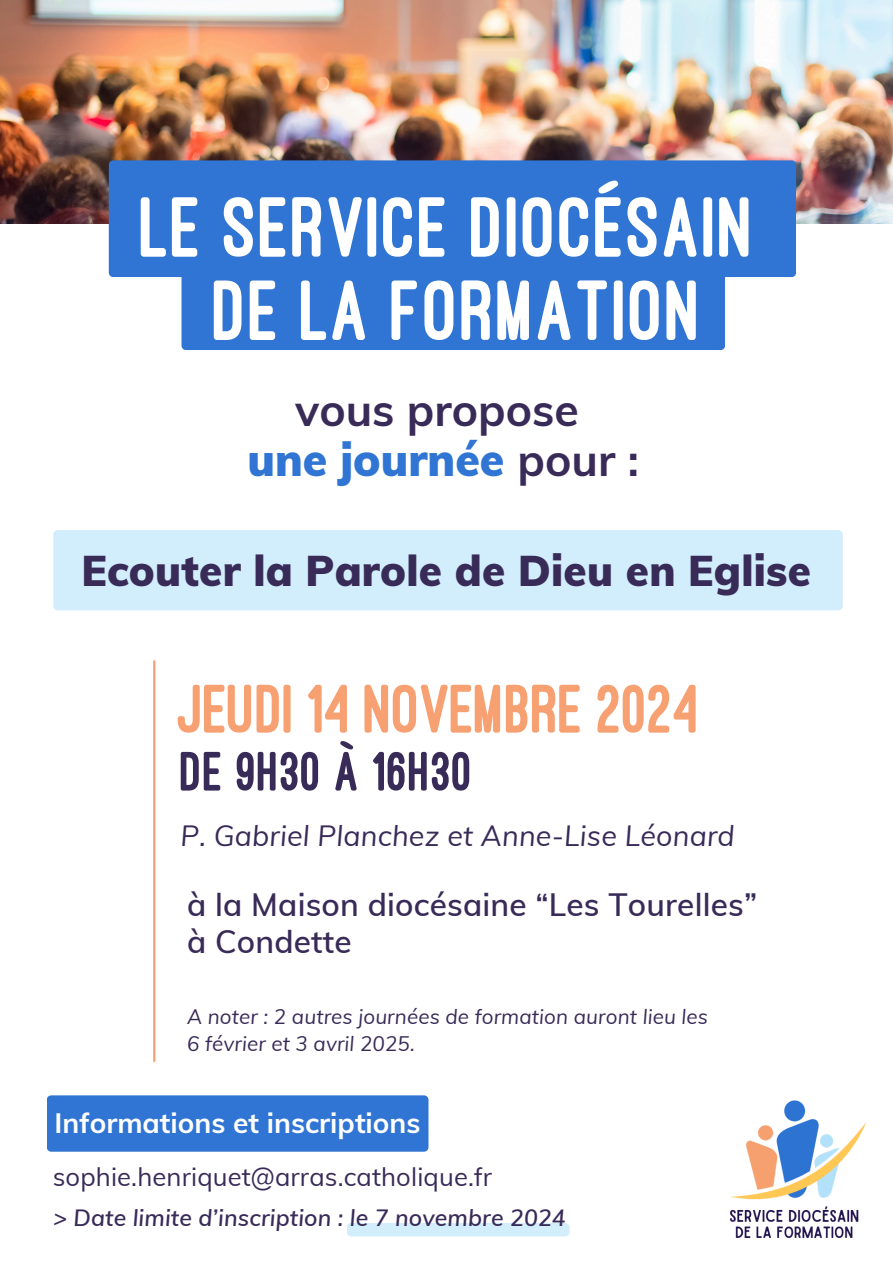
<style>
.page{position:relative;width:893px;height:1263px;background:#fff}
.page>*{position:absolute;margin:0;border:0;box-sizing:border-box;transform-origin:0 0}
.t1{font:800 88.2px/83.2px "Ostrich Sans";letter-spacing:.01em;color:#fff;text-align:center}
.t2{font:800 71.03px "Ostrich Sans";letter-spacing:-.015em;color:#f7a072}
.t3{font:800 57.38px "Ostrich Sans";letter-spacing:.005em;color:#392b58}
.t4{font:700 44.55px/50.6px "Muli";color:#392b58;text-align:center}
.t5{font:900 42px "Muli";letter-spacing:.005em;color:#392b58}
.t6{font:600 31.58px/36.8px "Muli";letter-spacing:.005em;color:#392b58}
.t7{font:italic 28.65px "Muli";letter-spacing:.005em;color:#392b58}
.t8{font:700 28.05px "Muli";color:#fff}
.t9{font:25.58px "Muli";letter-spacing:.005em;color:#392b58}
.t10{font:italic 600 23.02px "Muli";letter-spacing:.005em;color:#392b58}
.t11{font:italic 20.55px "Muli";letter-spacing:.005em;color:#392b58}
.s1{font-weight:900;color:#3075d3}
</style>
<div class="page">
<hr style="left:153px;top:661px;width:2px;height:400px;background:#f7a072">
<img style="left:0;top:0;width:893px;height:223px">
<div style="left:181px;top:269px;width:544px;height:81px;background:#3075d3;border-radius:5px"></div>
<div style="left:109px;top:160px;width:687px;height:117px;background:#3075d3;border-radius:4px"></div>
<div style="left:47px;top:1095px;width:381px;height:57px;background:#3075d3"></div>
<div style="left:53px;top:530px;width:790px;height:80px;background:#d2edfb"></div>
<img style="left:729px;top:1100px;width:138px;height:138px">
<div style="left:347px;top:1223px;width:222px;height:13px;background:#d2edfb"></div>
<h3 class="t1" style="left:141px;top:185px;width:615px">LE SERVICE DIOCÉSAIN<br>DE LA FORMATION</h3>
<h4 class="t4" style="left:247px;top:384px;width:393px">vous propose<br><span class="s1">une journée</span> pour :</h4>
<h2 class="t5" style="left:81px;top:543px;width:731px">Ecouter la Parole de Dieu en Eglise</h2>
<h4 class="t2" style="left:178px;top:666px;width:523px">JEUDI 14 NOVEMBRE 2024</h4>
<p class="t3" style="left:180px;top:737px;width:294px">DE 9H30 À 16H30</p>
<p class="t7" style="left:180px;top:817px;width:556px">P. Gabriel Planchez et Anne-Lise Léonard</p>
<p class="t6" style="left:187px;top:886px;width:572px">à la Maison diocésaine “Les Tourelles” à Condette</p>
<p class="t11" style="left:187px;top:1003px;width:522px">A noter : 2 autres journées de formation auront lieu les</p>
<p class="t11" style="left:187px;top:1031px;width:229px">6 février et 3 avril 2025.</p>
<h6 class="t8" style="left:55px;top:1104px;width:367px">Informations et inscriptions</h6>
<h5 class="t9" style="left:53px;top:1160px;width:441px">sophie.henriquet@arras.catholique.fr</h5>
<p class="t10" style="left:53px;top:1203px;width:514px">&gt; Date limite d’inscription : le 7 novembre 2024</p>
</div>
